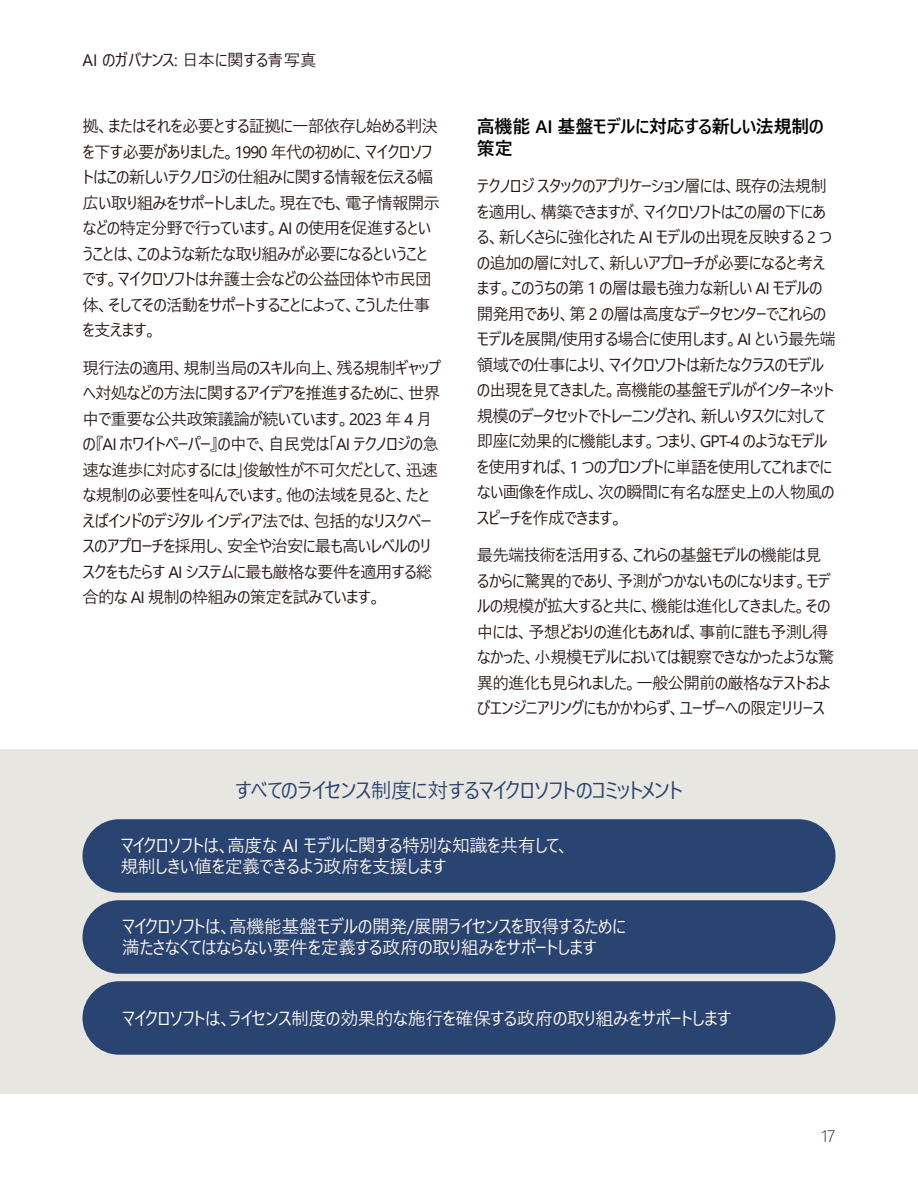
<style>
.page{position:relative;width:918px;height:1188px;background:#fff}
.page>*{position:absolute;margin:0;border:0;box-sizing:border-box;transform-origin:0 0}
.t1{font:21px "Yu Gothic UI";letter-spacing:-.045em;color:#294470}
.t2{font:18px/21.6px "Yu Gothic UI";letter-spacing:-.035em;color:#fff8f3}
.t3{font:600 18px/21.6px "Yu Gothic UI";letter-spacing:-.02em;color:#000}
.t4{font:16.5px/25.5px "Yu Gothic UI";letter-spacing:-.05em;color:#281615}
.t5{font:16.5px "Yu Gothic UI";letter-spacing:-.025em;color:#281615}
.t6{font:300 16.5px "Yu Gothic UI";color:#281615}
</style>
<div class="page">
<div style="left:0;top:749px;width:918px;height:345px;background:#e8e6e0"></div>
<div style="left:82px;top:819px;width:754px;height:74px;background:#294470;border-radius:37px"></div>
<div style="left:82px;top:900px;width:754px;height:74px;background:#294470;border-radius:37px"></div>
<div style="left:82px;top:981px;width:754px;height:74px;background:#294470;border-radius:37px"></div>
<p class="t5" style="left:83px;top:45px;width:236px">AI のガバナンス: 日本に関する青写真</p>
<p class="t4" style="left:82px;top:111px;width:359px">拠、またはそれを必要とする証拠に一部依存し始める判決を下す必要がありました。1990 年代の初めに、マイクロソフトはこの新しいテクノロジの仕組みに関する情報を伝える幅広い取り組みをサポートしました。現在でも、電子情報開示などの特定分野で行っています。AI の使用を促進するということは、このような新たな取り組みが必要になるということです。マイクロソフトは弁護士会などの公益団体や市民団体、そしてその活動をサポートすることによって、こうした仕事を支えます。</p>
<p class="t4" style="left:82px;top:353px;width:360px">現行法の適用、規制当局のスキル向上、残る規制ギャップへ対処などの方法に関するアイデアを推進するために、世界中で重要な公共政策議論が続いています。2023 年 4 月の『AI ホワイトペーパー』の中で、自民党は「AI テクノロジの急速な進歩に対応するには」俊敏性が不可欠だとして、迅速な規制の必要性を叫んでいます。他の法域を見ると、たとえばインドのデジタル インディア法では、包括的なリスクベースのアプローチを採用し、安全や治安に最も高いレベルのリスクをもたらす AI システムに最も厳格な要件を適用する総合的な AI 規制の枠組みの策定を試みています。</p>
<p class="t3" style="left:477px;top:116px;width:349px">高機能 AI 基盤モデルに対応する新しい法規制の策定</p>
<p class="t4" style="left:477px;top:171px;width:361px">テクノロジ スタックのアプリケーション層には、既存の法規制を適用し、構築できますが、マイクロソフトはこの層の下にある、新しくさらに強化された AI モデルの出現を反映する 2 つの追加の層に対して、新しいアプローチが必要になると考えます。このうちの第 1 の層は最も強力な新しい AI モデルの開発用であり、第 2 の層は高度なデータセンターでこれらのモデルを展開/使用する場合に使用します。AI という最先端領域での仕事により、マイクロソフトは新たなクラスのモデルの出現を見てきました。高機能の基盤モデルがインターネット規模のデータセットでトレーニングされ、新しいタスクに対して即座に効果的に機能します。つまり、GPT-4 のようなモデルを使用すれば、1 つのプロンプトに単語を使用してこれまでにない画像を作成し、次の瞬間に有名な歴史上の人物風のスピーチを作成できます。</p>
<p class="t4" style="left:477px;top:540px;width:359px">最先端技術を活用する、これらの基盤モデルの機能は見るからに驚異的であり、予測がつかないものになります。モデルの規模が拡大すると共に、機能は進化してきました。その中には、予想どおりの進化もあれば、事前に誰も予測し得なかった、小規模モデルにおいては観察できなかったような驚異的進化も見られました。一般公開前の厳格なテストおよびエンジニアリングにもかかわらず、ユーザーへの限定リリース</p>
<p class="t1" style="left:235px;top:771px;width:449px">すべてのライセンス制度に対するマイクロソフトのコミットメント</p>
<p class="t2" style="left:120px;top:832px;width:451px">マイクロソフトは、高度な AI モデルに関する特別な知識を共有して、規制しきい値を定義できるよう政府を支援します</p>
<p class="t2" style="left:122px;top:913px;width:506px">マイクロソフトは、高機能基盤モデルの開発/展開ライセンスを取得するために満たさなくてはならない要件を定義する政府の取り組みをサポートします</p>
<p class="t2" style="left:122px;top:1005px;width:612px">マイクロソフトは、ライセンス制度の効果的な施行を確保する政府の取り組みをサポートします</p>
<p class="t6" style="left:821px;top:1120px;width:16px">17</p>
</div>
